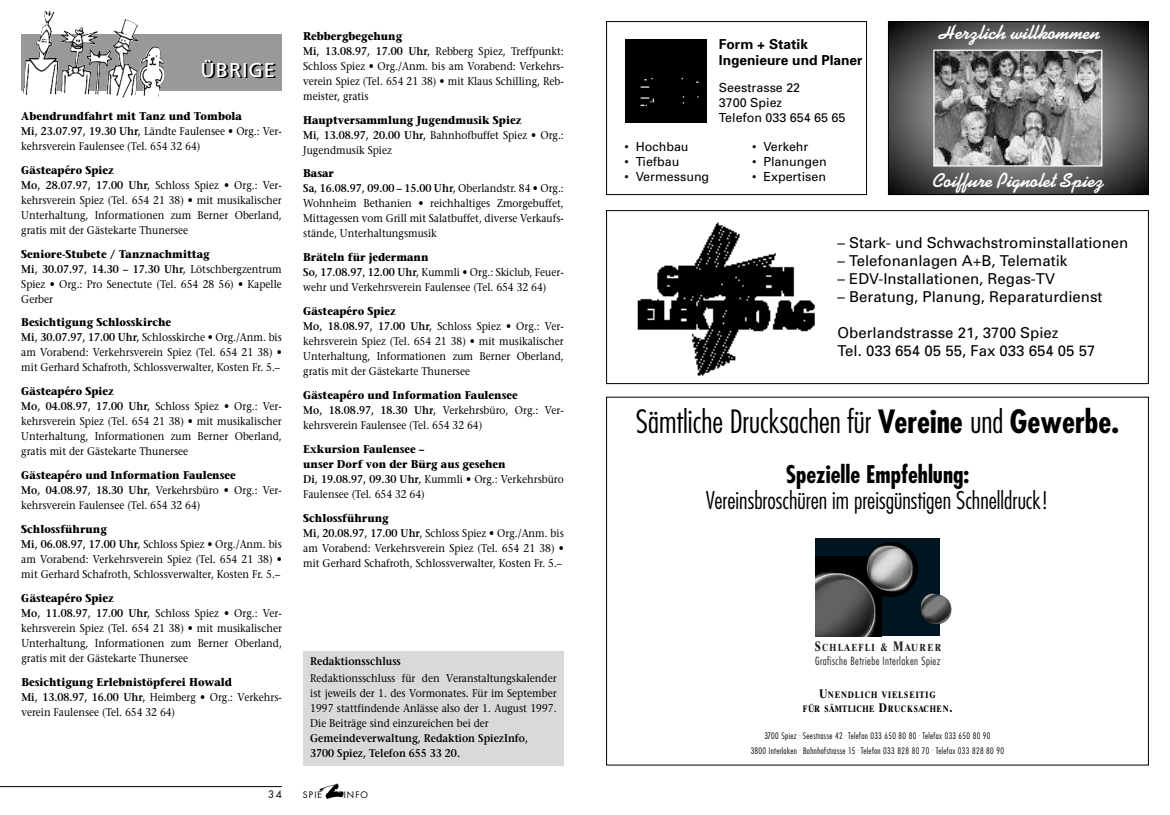
<style>
.page{position:relative;width:1170px;height:815px;background:#fff}
.page>*{position:absolute;margin:0;border:0;box-sizing:border-box;transform-origin:0 0}
.t1{font:300 condensed 31.25px "Futura";color:#000}
.t2{font:300 condensed 23.75px "Futura";color:#000}
.t3{font:700 condensed 23.75px "Futura";color:#000}
.t4{font:700 20px "Kaufmann";color:#fff}
.t5{font:20px "Frutiger";letter-spacing:.045em;color:#000}
.t6{font:15px/18px "Univers";color:#000}
.t7{font:700 13.75px/16.5px "Univers";color:#000}
.t8{font:12.5px/15px "Univers";color:#000}
.t9{font:11.25px/15px "Stone Serif";color:#000;scale:.9 1}
.t10{font:700 11.25px/15px "Stone Serif";color:#000;scale:.9 1}
.t11{font:600 11.25px/15px "Stone Serif";color:#000;scale:.9 1}
.t12{font:300 condensed 11px "Futura";color:#231f20}
.t13{font:700 10.25px "Times Ten";color:#231f20;scale:.8 1}
.t14{font:10px "Futura";color:#000}
.t15{font:700 9.38px/13.8px "Times Ten";letter-spacing:.12em;color:#000;text-align:center;scale:.8 1}
.t16{font:300 condensed 8.75px/14.8px "Futura";letter-spacing:.04em;color:#000;text-align:center}
.t17{font:8.75px "Futura";letter-spacing:.125em;color:#000}
.s1{font-weight:700}
.s2{font-weight:600}
.s3{font-weight:400}
.s4{font-size:13.75px}
.s5{font-size:11px}
.s6{font-size:12.5px}
</style>
<div class="page">
<img style="left:319px;top:784px;width:24px;height:15px">
<svg style="left:319px;top:791px;width:2px;height:6px"></svg>
<hr style="left:0;top:786px;width:282px;height:1px;background:#000">
<div style="left:815px;top:539px;width:125px;height:97px;background:#001522"></div>
<img style="left:920px;top:594px;width:31px;height:31px">
<img style="left:815px;top:557px;width:66px;height:79px">
<img style="left:863px;top:542px;width:55px;height:55px;border-radius:50%">
<div style="left:625px;top:40px;width:81px;height:82px;background:#000"></div>
<div style="left:606px;top:21px;width:260px;height:174px;border:1px solid #000"></div>
<svg style="left:890px;top:23px;width:256px;height:170px;background:#545454"></svg>
<div style="left:888px;top:21px;width:260px;height:174px;border:1px solid #000"></div>
<img style="left:935px;top:52px;width:165px;height:113px">
<div style="left:933px;top:50px;width:169px;height:117px;border:1px solid #fff"></div>
<img style="left:637px;top:222px;width:178px;height:154px">
<div style="left:606px;top:210px;width:542px;height:174px;border:1px solid #000"></div>
<div style="left:303px;top:651px;width:260px;height:114px;background:#d9d9d9"></div>
<div style="left:21px;top:34px;width:261px;height:56px;background:#999"></div>
<img style="left:23px;top:11px;width:115px;height:87px">
<h3 class="t5" style="left:202px;top:63px;width:76px">ÜBRIGE</h3>
<p class="t9" style="left:21px;top:110px;width:291px"><span class="s1">Abendrundfahrt mit Tanz und Tombola<br></span><span class="s2">Mi, 23.07.97, 19.30 Uhr,</span> Ländte Faulensee • Org.: Ver&shy;kehrsverein Faulensee (Tel. 654 32 64)</p>
<p class="t9" style="left:21px;top:163px;width:291px"><span class="s1">Gästeapéro Spiez<br></span><span class="s2">Mo, 28.07.97, 17.00 Uhr,</span> Schloss Spiez • Org.: Ver&shy;kehrsverein Spiez (Tel. 654 21 38) • mit musikalischer Unterhaltung, Informationen zum Berner Oberland, gratis mit der Gästekarte Thunersee</p>
<p class="t9" style="left:21px;top:247px;width:291px"><span class="s1">Seniore-Stubete / Tanznachmittag<br></span><span class="s2">Mi, 30.07.97, 14.30 – 17.30 Uhr,</span> Lötschbergzentrum Spiez • Org.: Pro Senectute (Tel. 654 28 56) • Kapelle Gerber</p>
<p class="t9" style="left:21px;top:316px;width:291px"><span class="s1">Besichtigung Schlosskirche<br></span><span class="s2">Mi, 30.07.97, 17.00 Uhr,</span> Schlosskirche • Org./Anm. bis am Vorabend: Verkehrsverein Spiez (Tel. 654 21 38) • mit Gerhard Schafroth, Schlossverwalter, Kosten Fr. 5.–</p>
<p class="t9" style="left:21px;top:385px;width:291px"><span class="s1">Gästeapéro Spiez<br></span><span class="s2">Mo, 04.08.97, 17.00 Uhr,</span> Schloss Spiez • Org.: Ver&shy;kehrsverein Spiez (Tel. 654 21 38) • mit musikalischer Unterhaltung, Informationen zum Berner Oberland, gratis mit der Gästekarte Thunersee</p>
<p class="t9" style="left:21px;top:469px;width:291px"><span class="s1">Gästeapéro und Information Faulensee<br></span><span class="s2">Mo, 04.08.97, 18.30 Uhr,</span> Verkehrsbüro • Org.: Ver&shy;kehrsverein Faulensee (Tel. 654 32 64)</p>
<p class="t9" style="left:21px;top:523px;width:291px"><span class="s1">Schlossführung<br></span><span class="s2">Mi, 06.08.97, 17.00 Uhr,</span> Schloss Spiez • Org./Anm. bis am Vorabend: Verkehrsverein Spiez (Tel. 654 21 38) • mit Gerhard Schafroth, Schlossverwalter, Kosten Fr. 5.–</p>
<p class="t9" style="left:21px;top:592px;width:291px"><span class="s1">Gästeapéro Spiez<br></span><span class="s2">Mo, 11.08.97, 17.00 Uhr,</span> Schloss Spiez • Org.: Ver&shy;kehrsverein Spiez (Tel. 654 21 38) • mit musikalischer Unterhaltung, Informationen zum Berner Oberland, gratis mit der Gästekarte Thunersee</p>
<p class="t9" style="left:21px;top:675px;width:291px"><span class="s1">Besichtigung Erlebnistöpferei Howald<br></span><span class="s2">Mi, 13.08.97, 16.00 Uhr,</span> Heimberg • Org.: Verkehrs&shy;verein Faulensee (Tel. 654 32 64)</p>
<p class="t14" style="left:268px;top:789px;width:15px">34</p>
<p class="t9" style="left:303px;top:29px;width:291px"><span class="s1">Rebbergbegehung<br></span><span class="s2">Mi, 13.08.97, 17.00 Uhr,</span> Rebberg Spiez, Treffpunkt:<br>Schloss Spiez • Org./Anm. bis am Vorabend: Verkehrs&shy;verein Spiez (Tel. 654 21 38) • mit Klaus Schilling, Reb&shy;meister, gratis</p>
<p class="t9" style="left:303px;top:113px;width:291px"><span class="s1">Hauptversammlung Jugendmusik Spiez<br></span><span class="s2">Mi, 13.08.97, 20.00 Uhr,</span> Bahnhofbuffet Spiez • Org.:<br>Jugendmusik Spiez</p>
<p class="t9" style="left:303px;top:167px;width:291px"><span class="s1">Basar<br></span><span class="s2">Sa, 16.08.97, 09.00 – 15.00 Uhr,</span> Oberlandstr. 84 • Org.:<br>Wohnheim Bethanien • reichhaltiges Zmorgebuffet, Mittagessen vom Grill mit Salatbuffet, diverse Verkaufs&shy;stände, Unterhaltungsmusik</p>
<p class="t9" style="left:303px;top:251px;width:291px"><span class="s1">Bräteln für jedermann<br></span><span class="s2">So, 17.08.97, 12.00 Uhr,</span> Kummli • Org.: Skiclub, Feuer&shy;wehr und Verkehrsverein Faulensee (Tel. 654 32 64)</p>
<p class="t9" style="left:303px;top:305px;width:291px"><span class="s1">Gästeapéro Spiez<br></span><span class="s2">Mo, 18.08.97, 17.00 Uhr,</span> Schloss Spiez • Org.: Ver&shy;kehrsverein Spiez (Tel. 654 21 38) • mit musikalischer Unterhaltung, Informationen zum Berner Oberland, gratis mit der Gästekarte Thunersee</p>
<p class="t9" style="left:303px;top:389px;width:291px"><span class="s1">Gästeapéro und Information Faulensee<br></span><span class="s2">Mo, 18.08.97, 18.30 Uhr,</span> Verkehrsbüro, Org.: Ver&shy;kehrsverein Faulensee (Tel. 654 32 64)</p>
<p class="t10" style="left:303px;top:443px;width:291px">Exkursion Faulensee –<br>unser Dorf von der Bürg aus gesehen<br><span class="s2">Di, 19.08.97, 09.30 Uhr,</span> <span class="s3">Kummli • Org.: Verkehrsbüro Faulensee (Tel. 654 32 64)</span></p>
<p class="t9" style="left:303px;top:511px;width:291px"><span class="s1">Schlossführung<br></span><span class="s2">Mi, 20.08.97, 17.00 Uhr,</span> Schloss Spiez • Org./Anm. bis am Vorabend: Verkehrsverein Spiez (Tel. 654 21 38) • mit Gerhard Schafroth, Schlossverwalter, Kosten Fr. 5.–</p>
<p class="t11" style="left:310px;top:655px;width:102px">Redaktionsschluss</p>
<p class="t9" style="left:310px;top:671px;width:275px;text-align:justify">Redaktionsschluss für den Veranstaltungskalender ist jeweils der 1. des Vormonates. Für im September 1997 stattfindende Anlässe also der 1. August 1997.<br>Die Beiträge sind einzureichen bei der</p>
<p class="t11" style="left:310px;top:731px;width:243px">Gemeindeverwaltung, Redaktion SpiezInfo,<br>3700 Spiez, Telefon 655 33 20.</p>
<p class="t17" style="left:303px;top:790px;width:21px">SPIE</p>
<p class="t17" style="left:344px;top:790px;width:26px">INFO</p>
<p class="t7" style="left:718px;top:37px;width:145px">Form + Statik<br>Ingenieure und Planer</p>
<p class="t8" style="left:718px;top:81px;width:128px">Seestrasse 22<br>3700 Spiez<br>Telefon 033 654 65 65</p>
<h3 class="t4" style="left:939px;top:25px;width:163px">Herzlich willkommen</h3>
<p class="t8" style="left:624px;top:140px;width:66px">• Hochbau</p>
<p class="t8" style="left:752px;top:140px;width:58px">• Verkehr</p>
<p class="t8" style="left:624px;top:155px;width:56px">• Tiefbau</p>
<p class="t8" style="left:752px;top:155px;width:76px">• Planungen</p>
<p class="t8" style="left:624px;top:170px;width:86px">• Vermessung</p>
<p class="t8" style="left:752px;top:170px;width:75px">• Expertisen</p>
<h3 class="t4" style="left:933px;top:173px;width:172px">Coiffure Pignolet Spiez</h3>
<h3 class="t6" style="left:837px;top:235px;width:292px">– Stark- und Schwachstrominstallationen</h3>
<h3 class="t6" style="left:837px;top:253px;width:231px">– Telefonanlagen A+B, Telematik</h3>
<h3 class="t6" style="left:837px;top:271px;width:219px">– EDV-Installationen, Regas-TV</h3>
<h3 class="t6" style="left:837px;top:289px;width:266px">– Beratung, Planung, Reparaturdienst</h3>
<h3 class="t6" style="left:837px;top:325px;width:259px">Oberlandstrasse 21, 3700 Spiez<br>Tel. 033 654 05 55, Fax 033 654 05 57</h3>
<h1 class="t1" style="left:636px;top:408px;width:484px">Sämtliche Drucksachen für <span class="s1">Vereine</span> und <span class="s1">Gewerbe.</span></h1>
<h2 class="t3" style="left:785px;top:464px;width:185px">Spezielle Empfehlung:</h2>
<h2 class="t2" style="left:705px;top:490px;width:344px">Vereinsbroschüren im preisgünstigen Schnelldruck!</h2>
<p class="t13" style="left:814px;top:644px;width:159px"><span class="s4">S</span>CHLAEFLI <span class="s5">&amp;</span> <span class="s4">M</span>AURER</p>
<p class="t12" style="left:815px;top:656px;width:127px">Grafische Betriebe Interlaken Spiez</p>
<p class="t15" style="left:802px;top:689px;width:188px"><span class="s6">U</span>NENDLICH VIELSEITIG<br>FÜR SÄMTLICHE <span class="s6">D</span>RUCKSACHEN<span class="s6">.</span></p>
<p class="t16" style="left:750px;top:729px;width:255px">3700 Spiez <sup>.</sup> Seestrasse 42 <sup>.</sup> Telefon 033 650 80 80 <sup>.</sup> Telefax 033 650 80 90<br>3800 Interlaken <sup>.</sup> Bahnhofstrasse 15 <sup>.</sup> Telefon 033 828 80 70 <sup>.</sup> Telefax 033 828 80 90</p>
</div>
